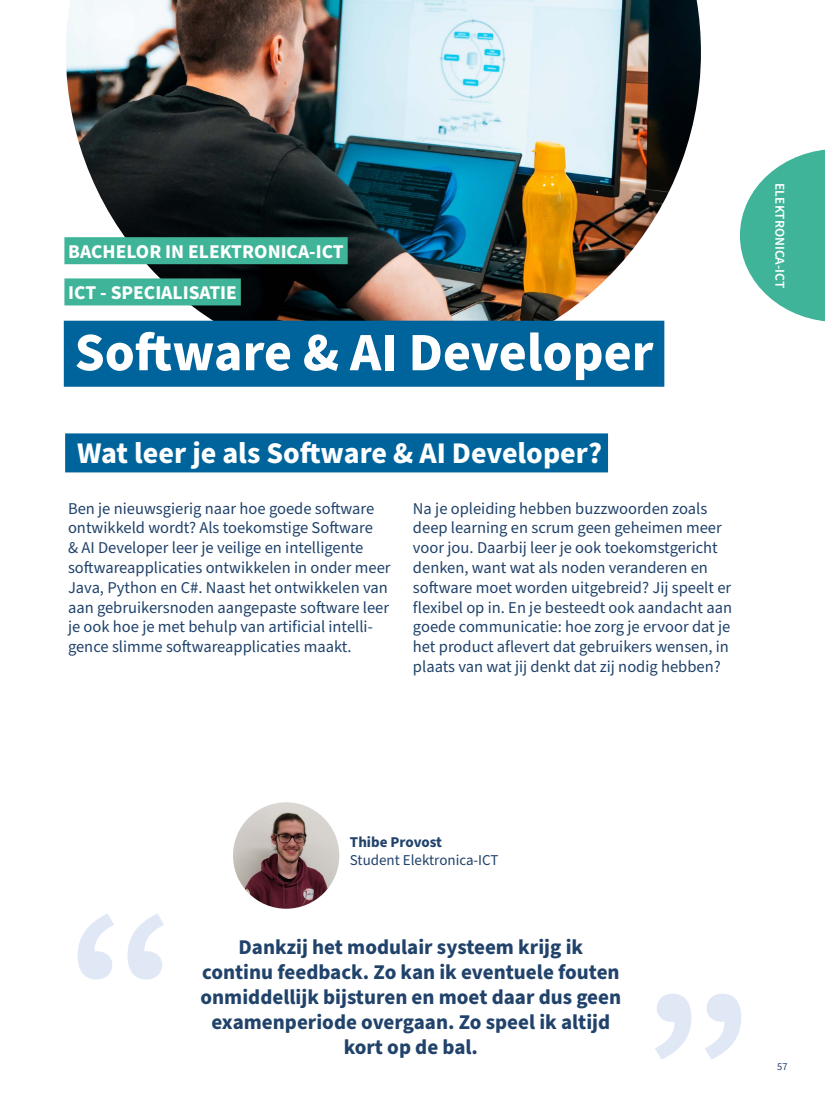
<style>
.page{position:relative;width:825px;height:1115px;background:#fff}
.page>*{position:absolute;margin:0;border:0;box-sizing:border-box;transform-origin:0 0}
.t1{font:700 54px "Source Sans Pro";color:#fff}
.t2{font:700 30px "Source Sans Pro";color:#fff}
.t3{font:700 21px/25.2px "Source Sans Pro";color:#21436b;text-align:center}
.t4{font:700 19.5px/41.2px "Source Sans Pro";color:#fff}
.t5{font:16.5px/19.8px "Source Sans Pro";color:#21436b}
.t6{font:15px "Source Sans Pro";color:#21436b}
.t7{font:700 15px "Source Sans Pro";color:#21436b}
.t8{font:600 13.5px "Source Sans Pro";color:#fff}
.t9{font:10.5px "Source Sans Pro";color:#21436b}
</style>
<div class="page">
<img style="left:66px;top:0;width:635px;height:370px">
<div style="left:65px;top:433px;width:543px;height:39px;background:#00649c"></div>
<div style="left:64px;top:320px;width:600px;height:66px;background:#00649c"></div>
<div style="left:64px;top:237px;width:284px;height:27px;background:#3fb498"></div>
<div style="left:64px;top:278px;width:177px;height:27px;background:#3fb498"></div>
<svg style="left:78px;top:914px;width:86px;height:65px"></svg>
<svg style="left:655px;top:993px;width:86px;height:66px"></svg>
<svg style="left:740px;top:149px;width:85px;height:173px"></svg>
<img style="left:233px;top:802px;width:106px;height:106px;border-radius:53px">
<p class="t4" style="left:68px;top:231px;width:277px">BACHELOR IN ELEKTRONICA-ICT<br>ICT - SPECIALISATIE</p>
<h1 class="t1" style="left:75px;top:315px;width:580px">Software &amp; AI Developer</h1>
<h2 class="t2" style="left:77px;top:433px;width:526px">Wat leer je als Software &amp; AI Developer?</h2>
<p class="t5" style="left:68px;top:498px;width:324px">Ben je nieuwsgierig naar hoe goede software ontwikkeld wordt? Als toekomstige Software<br>&amp; AI Developer leer je veilige en intelligente softwareapplicaties ontwikkelen in onder meer Java, Python en C#. Naast het ontwikkelen van aan gebruikersnoden aangepaste software leer je ook hoe je met behulp van artificial intelli&shy;gence slimme softwareapplicaties maakt.</p>
<p class="t5" style="left:413px;top:498px;width:321px">Na je opleiding hebben buzzwoorden zoals deep learning en scrum geen geheimen meer voor jou. Daarbij leer je ook toekomstgericht denken, want wat als noden veranderen en software moet worden uitgebreid? Jij speelt er flexibel op in. En je besteedt ook aandacht aan goede communicatie: hoe zorg je ervoor dat je het product aflevert dat gebruikers wensen, in plaats van wat jij denkt dat zij nodig hebben?</p>
<p class="t8" style="left:789px;top:183px;width:106px;rotate:90deg">ELEKTRONICA-ICT</p>
<p class="t7" style="left:350px;top:831px;width:94px">Thibe Provost</p>
<p class="t6" style="left:350px;top:849px;width:150px">Student Elektronica-ICT</p>
<p class="t3" style="left:201px;top:934px;width:422px">Dankzij het modulair systeem krijg ik continu feedback. Zo kan ik eventuele fouten onmiddellijk bijsturen en moet daar dus geen examenperiode overgaan. Zo speel ik altijd kort op de bal.</p>
<p class="t9" style="left:777px;top:1059px;width:12px">57</p>
</div>
